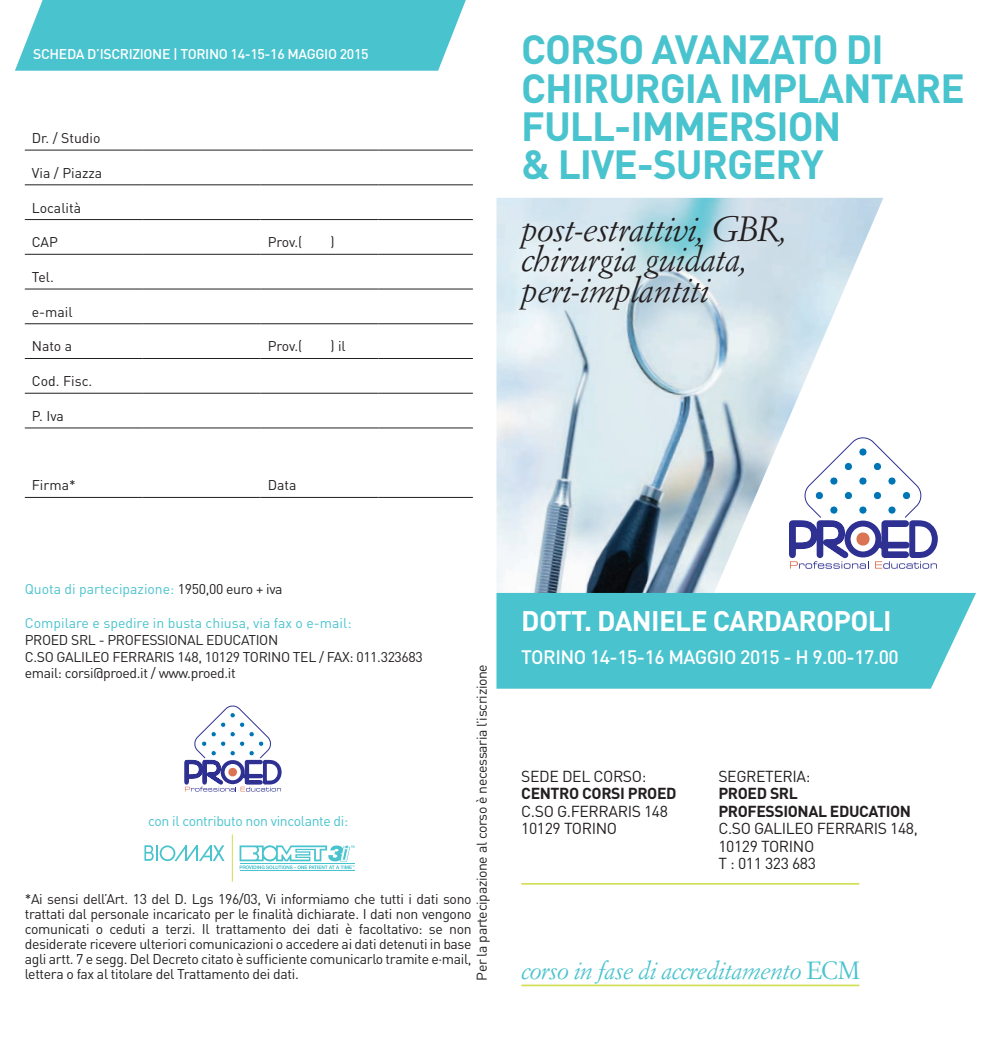
<style>
.page{position:relative;width:993px;height:1042px;background:#fff}
.page>*{position:absolute;margin:0;border:0;box-sizing:border-box;transform-origin:0 0}
.t1{font:700 40.25px/38.3px "DIN";letter-spacing:-.025em;color:#49c3ce}
.t2{font:italic 34.48px "Simoncini Garamond";letter-spacing:-.025em;color:#231f20}
.t3{font:700 28px "DIN";letter-spacing:-.025em;color:#fff}
.t4{font:italic 24.5px "Simoncini Garamond";letter-spacing:-.025em;color:#49c3ce}
.t5{font:500 19.25px "DIN";letter-spacing:-.025em;color:#fff}
.t6{font:15.75px "DIN";letter-spacing:-.025em;color:#231f20}
.t7{font:700 15.75px "DIN";letter-spacing:-.025em;color:#231f20}
.t8{font:14px/14.9px "DIN";letter-spacing:-.025em;color:#231f20;text-align:justify}
.t9{font:14px "DIN";color:#49c3ce}
.t10{font:500 14px "DIN";letter-spacing:-.025em;color:#fff}
.t11{font:14px "DIN";letter-spacing:-.025em;color:#49c3ce}
.t12{font:14px "DIN";color:#231f20}
.s1{color:#231f20}
.s2{font-style:normal}
</style>
<div class="page">
<img style="left:496px;top:198px;width:387px;height:395px">
<svg style="left:15px;top:0;width:450px;height:71px;background:#54c6d1"></svg>
<div style="left:496px;top:593px;width:479px;height:96px;background:#49c3ce"></div>
<hr style="left:25px;top:150px;width:118px;height:1px;background:#231f20">
<hr style="left:143px;top:150px;width:117px;height:1px;background:#231f20">
<hr style="left:260px;top:150px;width:118px;height:1px;background:#231f20">
<hr style="left:378px;top:150px;width:94px;height:1px;background:#231f20">
<hr style="left:25px;top:184px;width:118px;height:1px;background:#231f20">
<hr style="left:143px;top:184px;width:117px;height:1px;background:#231f20">
<hr style="left:260px;top:184px;width:118px;height:1px;background:#231f20">
<hr style="left:378px;top:184px;width:94px;height:1px;background:#231f20">
<hr style="left:25px;top:219px;width:118px;height:1px;background:#231f20">
<hr style="left:143px;top:219px;width:117px;height:1px;background:#231f20">
<hr style="left:260px;top:219px;width:118px;height:1px;background:#231f20">
<hr style="left:378px;top:219px;width:94px;height:1px;background:#231f20">
<hr style="left:25px;top:254px;width:118px;height:1px;background:#231f20">
<hr style="left:143px;top:254px;width:117px;height:1px;background:#231f20">
<hr style="left:260px;top:254px;width:118px;height:1px;background:#231f20">
<hr style="left:378px;top:254px;width:94px;height:1px;background:#231f20">
<hr style="left:25px;top:289px;width:118px;height:1px;background:#231f20">
<hr style="left:143px;top:289px;width:117px;height:1px;background:#231f20">
<hr style="left:260px;top:289px;width:118px;height:1px;background:#231f20">
<hr style="left:378px;top:289px;width:94px;height:1px;background:#231f20">
<hr style="left:25px;top:323px;width:118px;height:1px;background:#231f20">
<hr style="left:143px;top:323px;width:117px;height:1px;background:#231f20">
<hr style="left:260px;top:323px;width:118px;height:1px;background:#231f20">
<hr style="left:378px;top:323px;width:94px;height:1px;background:#231f20">
<hr style="left:25px;top:358px;width:118px;height:1px;background:#231f20">
<hr style="left:143px;top:358px;width:117px;height:1px;background:#231f20">
<hr style="left:260px;top:358px;width:118px;height:1px;background:#231f20">
<hr style="left:378px;top:358px;width:94px;height:1px;background:#231f20">
<hr style="left:25px;top:393px;width:118px;height:1px;background:#231f20">
<hr style="left:143px;top:393px;width:117px;height:1px;background:#231f20">
<hr style="left:260px;top:393px;width:118px;height:1px;background:#231f20">
<hr style="left:378px;top:393px;width:94px;height:1px;background:#231f20">
<hr style="left:25px;top:427px;width:118px;height:1px;background:#231f20">
<hr style="left:143px;top:427px;width:117px;height:1px;background:#231f20">
<hr style="left:260px;top:427px;width:118px;height:1px;background:#231f20">
<hr style="left:378px;top:427px;width:94px;height:1px;background:#231f20">
<hr style="left:25px;top:497px;width:118px;height:1px;background:#231f20">
<hr style="left:143px;top:497px;width:117px;height:1px;background:#231f20">
<hr style="left:260px;top:497px;width:118px;height:1px;background:#231f20">
<hr style="left:378px;top:497px;width:94px;height:1px;background:#231f20">
<svg style="left:144px;top:845px;width:80px;height:16px"></svg>
<svg style="left:239px;top:845px;width:115px;height:24px"></svg>
<hr style="left:239px;top:863px;width:115px;height:1px;background:#49c3ce">
<hr style="left:239px;top:870px;width:115px;height:1px;background:#49c3ce">
<hr style="left:232px;top:834px;width:1px;height:48px;background:#d4e05a">
<svg style="left:785px;top:435px;width:153px;height:141px"></svg>
<svg style="left:184px;top:705px;width:98px;height:87px"></svg>
<hr style="left:521px;top:984px;width:338px;height:2px;background:#d4e05a">
<hr style="left:521px;top:883px;width:338px;height:1px;background:#d4e05a">
<p class="t10" style="left:33px;top:45px;width:337px">SCHEDA D’ISCRIZIONE | TORINO 14-15-16 MAGGIO 2015</p>
<p class="t12" style="left:32px;top:129px;width:70px">Dr. / Studio</p>
<p class="t12" style="left:32px;top:164px;width:72px">Via / Piazza</p>
<p class="t12" style="left:32px;top:199px;width:51px">Località</p>
<p class="t8" style="left:32px;top:234px;width:28px">CAP</p>
<p class="t8" style="left:267px;top:234px;width:36px">Prov.(</p>
<p class="t8" style="left:330px;top:234px;width:6px">)</p>
<p class="t8" style="left:32px;top:269px;width:23px">Tel.</p>
<p class="t8" style="left:32px;top:304px;width:42px">e-mail</p>
<p class="t8" style="left:32px;top:339px;width:42px">Nato a</p>
<p class="t8" style="left:267px;top:339px;width:36px">Prov.(</p>
<p class="t8" style="left:330px;top:339px;width:17px">) il</p>
<p class="t8" style="left:32px;top:373px;width:62px">Cod. Fisc.</p>
<p class="t8" style="left:32px;top:408px;width:33px">P. Iva</p>
<p class="t8" style="left:32px;top:478px;width:45px">Firma*</p>
<p class="t8" style="left:267px;top:478px;width:30px">Data</p>
<p class="t1" style="left:521px;top:29px;width:445px">CORSO AVANZATO DI<br>CHIRURGIA IMPLANTARE</p>
<p class="t1" style="left:521px;top:106px;width:321px">FULL-IMMERSION</p>
<p class="t1" style="left:521px;top:144px;width:304px">&amp; LIVE-SURGERY</p>
<p class="t2" style="left:521px;top:208px;width:268px">post-estrattivi, GBR,</p>
<p class="t2" style="left:521px;top:239px;width:228px">chirurgia guidata,</p>
<p class="t2" style="left:521px;top:269px;width:189px">peri-implantiti</p>
<p class="t9" style="left:25px;top:580px;width:259px">Quota di partecipazione: <span class="s1">1950,00 euro + iva</span></p>
<p class="t9" style="left:25px;top:614px;width:328px">Compilare e spedire in busta chiusa, via fax o e-mail:</p>
<p class="t8" style="left:25px;top:632px;width:255px">PROED SRL - PROFESSIONAL EDUCATION</p>
<p class="t8" style="left:25px;top:649px;width:399px">C.SO GALILEO FERRARIS 148, 10129 TORINO TEL / FAX: 011.323683</p>
<p class="t8" style="left:25px;top:666px;width:212px">email: corsi@proed.it / www.proed.it</p>
<p class="t8" style="left:474px;top:980px;width:318px;rotate:-90deg">Per la partecipazione al corso è necessaria l’iscrizione</p>
<p class="t11" style="left:148px;top:812px;width:201px">con il contributo non vincolante di:</p>
<p class="t8" style="left:25px;top:891px;width:448px">*Ai sensi dell’Art. 13 del D. Lgs 196/03, Vi informiamo che tutti i dati sono trattati dal personale incaricato per le finalità dichiarate. I dati non vengono comunicati o ceduti a terzi. Il trattamento dei dati è facoltativo: se non desiderate ricevere ulteriori comunicazioni o accedere ai dati detenuti in base agli artt. 7 e segg. Del Decreto citato è sufficiente comunicarlo tramite e·mail, lettera o fax al titolare del Trattamento dei dati.</p>
<p class="t3" style="left:521px;top:603px;width:372px">DOTT. DANIELE CARDAROPOLI</p>
<p class="t5" style="left:521px;top:645px;width:379px">TORINO 14-15-16 MAGGIO 2015 - H 9.00-17.00</p>
<p class="t6" style="left:521px;top:766px;width:126px">SEDE DEL CORSO:</p>
<p class="t7" style="left:521px;top:783px;width:157px">CENTRO CORSI PROED</p>
<p class="t6" style="left:521px;top:801px;width:148px">C.SO G.FERRARIS 148</p>
<p class="t6" style="left:521px;top:819px;width:97px">10129 TORINO</p>
<p class="t6" style="left:718px;top:766px;width:93px">SEGRETERIA:</p>
<p class="t7" style="left:718px;top:783px;width:81px">PROED SRL</p>
<p class="t7" style="left:718px;top:801px;width:194px">PROFESSIONAL EDUCATION</p>
<p class="t6" style="left:718px;top:819px;width:201px">C.SO GALILEO FERRARIS 148,</p>
<p class="t6" style="left:718px;top:836px;width:97px">10129 TORINO</p>
<p class="t6" style="left:718px;top:854px;width:99px">T : 011 323 683</p>
<p class="t4" style="left:521px;top:956px;width:340px">corso in fase di accreditamento <span class="s2">ECM</span></p>
</div>
